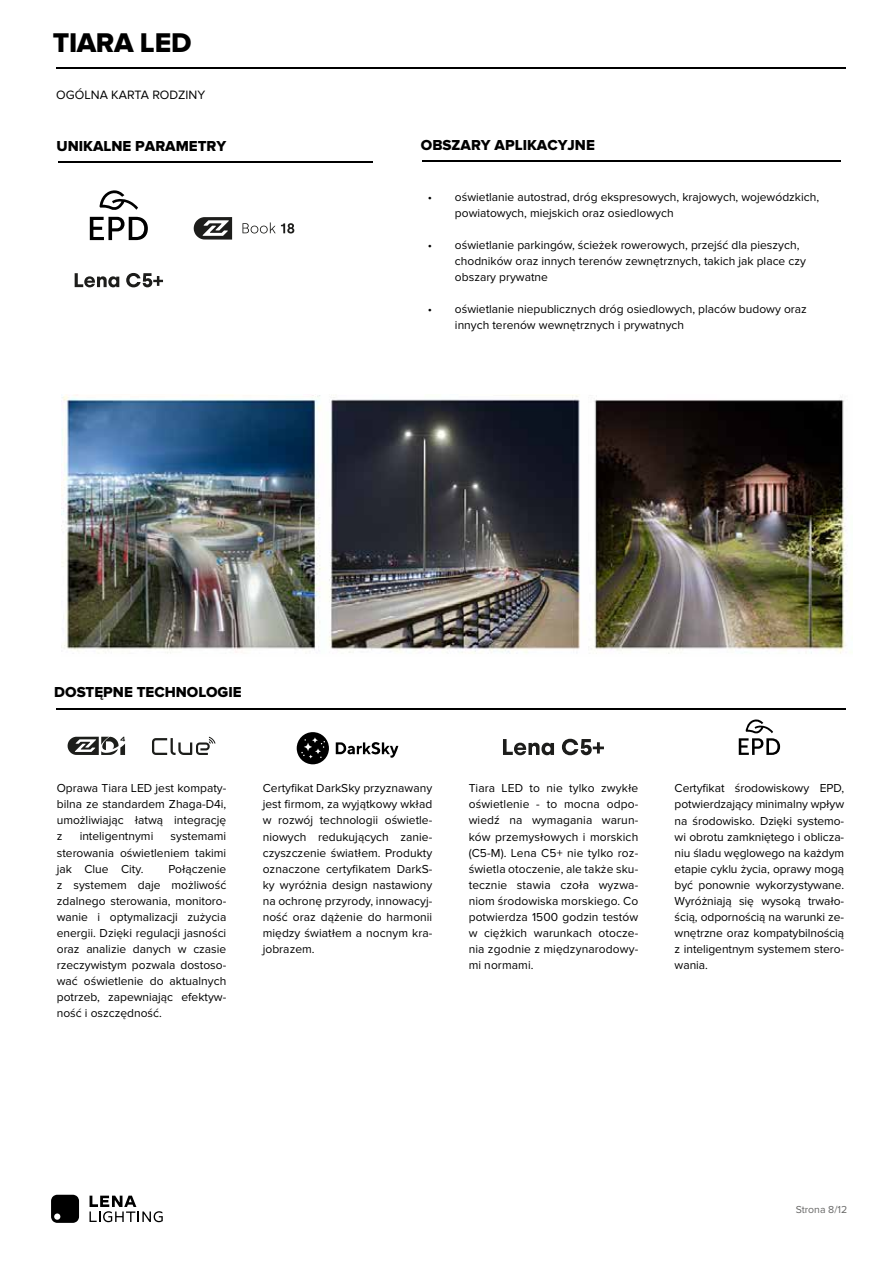
<style>
.page{position:relative;width:893px;height:1263px;background:#fff}
.page>*{position:absolute;margin:0;border:0;box-sizing:border-box;transform-origin:0 0}
.t1{font:28.05px "Proxima Nova Extrabld";letter-spacing:-.015em;color:#000}
.t2{font:15px "Proxima Nova Extrabld";color:#000}
.t3{font:12.6px "Proxima Nova";color:#000}
.t4{font:12px/16px "Proxima Nova";color:#000;text-align:justify}
.t5{font:10.5px "Proxima Nova";color:#686867}
</style>
<div class="page">
<img style="left:61px;top:395px;width:785px;height:259px">
<hr style="left:56px;top:67px;width:789px;height:1px;background:#000">
<svg style="left:51px;top:1195px;width:28px;height:28px"></svg>
<svg style="left:89px;top:1196px;width:74px;height:26px"></svg>
<hr style="left:58px;top:161px;width:315px;height:1px;background:#000">
<hr style="left:422px;top:161px;width:419px;height:1px;background:#000">
<svg style="left:90px;top:217px;width:58px;height:23px"></svg>
<svg style="left:99px;top:190px;width:39px;height:20px"></svg>
<svg style="left:75px;top:273px;width:88px;height:14px"></svg>
<svg style="left:194px;top:217px;width:38px;height:23px"></svg>
<svg style="left:242px;top:222px;width:52px;height:12px"></svg>
<hr style="left:56px;top:708px;width:789px;height:1px;background:#000">
<svg style="left:68px;top:737px;width:57px;height:18px"></svg>
<svg style="left:152px;top:737px;width:63px;height:18px"></svg>
<svg style="left:738px;top:719px;width:42px;height:36px"></svg>
<svg style="left:503px;top:739px;width:101px;height:16px"></svg>
<svg style="left:297px;top:732px;width:32px;height:32px"></svg>
<svg style="left:336px;top:742px;width:62px;height:16px"></svg>
<h1 class="t1" style="left:53px;top:26px;width:140px">TIARA LED</h1>
<p class="t3" style="left:56px;top:88px;width:150px">OGÓLNA KARTA RODZINY</p>
<p class="t2" style="left:56px;top:137px;width:171px">UNIKALNE PARAMETRY</p>
<p class="t2" style="left:421px;top:137px;width:175px">OBSZARY APLIKACYJNE</p>
<p class="t4" style="left:455px;top:189px;width:365px;text-indent:-27px">• oświetlanie autostrad, dróg ekspresowych, krajowych, wojewódzkich, powiatowych, miejskich oraz osiedlowych</p>
<p class="t4" style="left:455px;top:237px;width:352px;text-align:left;text-indent:-27px">• oświetlanie parkingów, ścieżek rowerowych, przejść dla pieszych, chodników oraz innych terenów zewnętrznych, takich jak place czy obszary prywatne</p>
<p class="t4" style="left:455px;top:302px;width:353px;text-indent:-27px">• oświetlanie niepublicznych dróg osiedlowych, placów budowy oraz innych terenów wewnętrznych i prywatnych</p>
<p class="t2" style="left:54px;top:684px;width:189px">DOSTĘPNE TECHNOLOGIE</p>
<p class="t4" style="left:57px;top:780px;width:171px">Oprawa Tiara LED jest kompaty&shy;bilna ze standardem Zhaga-D4i, umożliwiając łatwą integrację z</p>
<p class="t4" style="left:80px;top:829px;width:75px">inteligentnymi</p>
<p class="t4" style="left:57px;top:829px;width:171px;text-indent:114px">systemami sterowania oświetleniem takimi jak Clue City.</p>
<p class="t4" style="left:57px;top:861px;width:171px;text-indent:111px">Połączenie z systemem daje możliwość zdalnego sterowania, monitoro&shy;wanie i optymalizacji zużycia energii. Dzięki regulacji jasności oraz analizie danych w czasie rzeczywistym pozwala dostoso&shy;wać oświetlenie do aktualnych potrzeb, zapewniając efektyw&shy;ność i oszczędność.</p>
<p class="t4" style="left:263px;top:781px;width:171px">Certyfikat DarkSky przyznawany jest firmom, za wyjątkowy wkład w rozwój technologii oświetle&shy;niowych redukujących zanie&shy;czyszczenie światłem. Produkty oznaczone certyfikatem DarkS&shy;ky wyróżnia design nastawiony na ochronę przyrody, innowacyj&shy;ność oraz dążenie do harmonii między światłem a nocnym kra&shy;jobrazem.</p>
<p class="t4" style="left:468px;top:781px;width:171px">Tiara LED to nie tylko zwykłe oświetlenie - to mocna odpo&shy;wiedź na wymagania warun&shy;ków przemysłowych i morskich (C5-M). Lena C5+ nie tylko roz&shy;świetla otoczenie, ale także sku&shy;tecznie stawia czoła wyzwa&shy;niom środowiska morskiego. Co potwierdza 1500 godzin testów w ciężkich warunkach otocze&shy;nia zgodnie z międzynarodowy&shy;mi normami.</p>
<p class="t4" style="left:674px;top:781px;width:171px">Certyfikat środowiskowy EPD, potwierdzający minimalny wpływ na środowisko. Dzięki systemo&shy;wi obrotu zamkniętego i oblicza&shy;niu śladu węglowego na każdym etapie cyklu życia, oprawy mogą być ponownie wykorzystywane.<br>Wyróżniają się wysoką trwało&shy;ścią, odpornością na warunki ze&shy;wnętrzne oraz kompatybilnością z inteligentnym systemem stero&shy;wania.</p>
<p class="t5" style="left:795px;top:1203px;width:53px">Strona 8/12</p>
</div>
